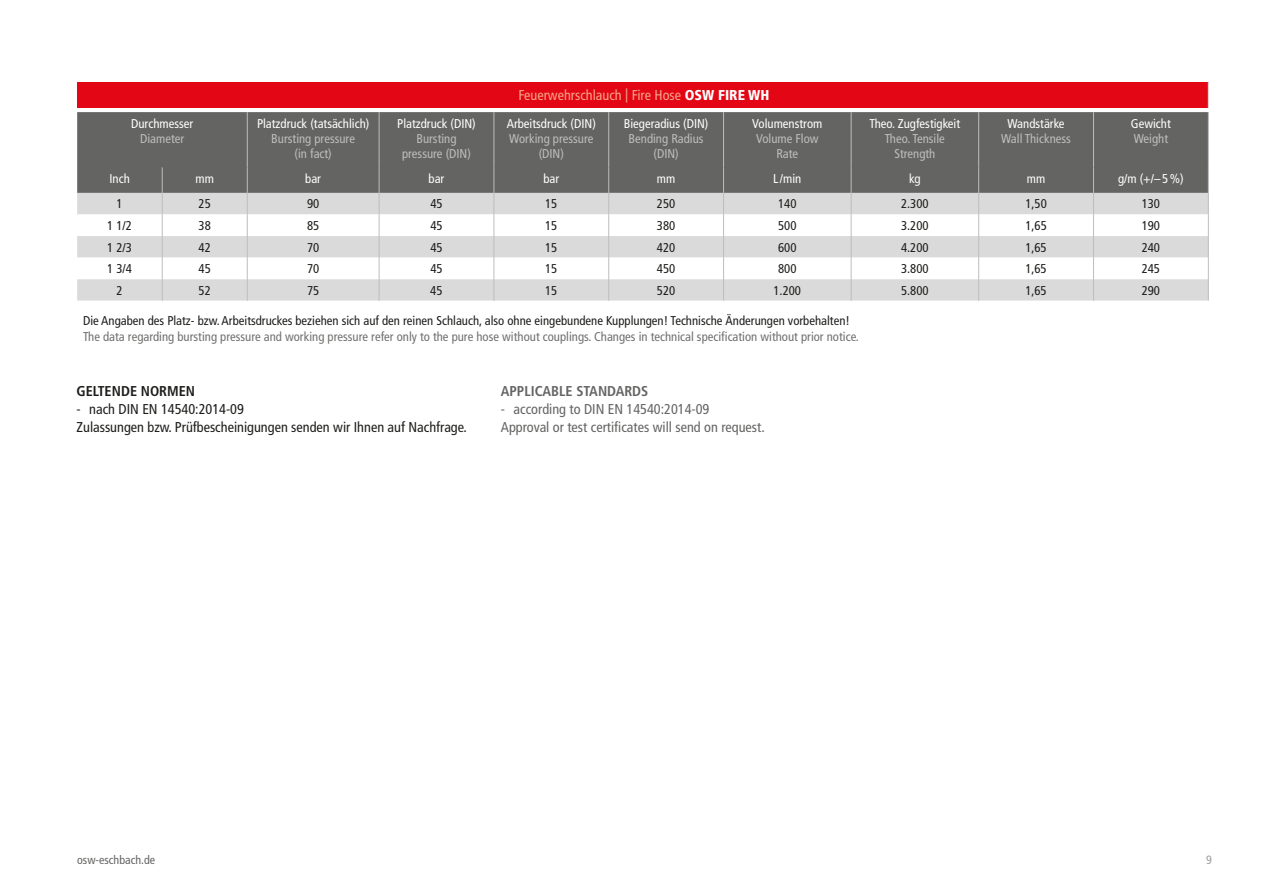
<style>
.page{position:relative;width:1263px;height:893px;background:#fff}
.page>*{position:absolute;margin:0;border:0;box-sizing:border-box;transform-origin:0 0}
.t1{font:condensed 14.25px/18px "Frutiger";color:#1d1d1b}
.t2{font:condensed 14.25px/18px "Frutiger";color:#646463}
.t3{font:condensed 14.25px "Frutiger";color:#f5a588}
.t4{font:700 condensed 14.25px "Frutiger";color:#646463}
.t5{font:700 condensed 14.25px "Frutiger";color:#1d1d1b}
.t6{font:condensed 12.75px "Frutiger";color:#1d1d1b}
.t7{font:condensed 12.75px "Frutiger";color:#fff}
.t8{font:condensed 12.75px/15.3px "Frutiger";color:#bdbdbc;text-align:center}
.t9{font:condensed 12.75px "Frutiger";color:#70706f}
.t10{font:condensed 12px "Frutiger";color:#646463}
.t11{font:condensed 12px "Frutiger";color:#9d9d9d}
.s1{font-weight:900;color:#fff}
</style>
<div class="page">
<div style="left:77px;top:112px;width:1131px;height:81px;background:#646463"></div>
<div style="left:77px;top:193px;width:1131px;height:21px;background:#dadada"></div>
<svg style="left:77px;top:214px;width:1131px;height:87px"></svg>
<hr style="left:247px;top:112px;width:1px;height:55px;background:#bdbdbc">
<hr style="left:379px;top:112px;width:1px;height:55px;background:#bdbdbc">
<hr style="left:493px;top:112px;width:1px;height:55px;background:#bdbdbc">
<hr style="left:608px;top:112px;width:1px;height:55px;background:#bdbdbc">
<hr style="left:723px;top:112px;width:1px;height:55px;background:#bdbdbc">
<hr style="left:851px;top:112px;width:1px;height:55px;background:#bdbdbc">
<hr style="left:978px;top:112px;width:1px;height:55px;background:#bdbdbc">
<hr style="left:1093px;top:112px;width:1px;height:55px;background:#bdbdbc">
<hr style="left:1208px;top:112px;width:1px;height:55px;background:#bdbdbc">
<svg style="left:162px;top:167px;width:1px;height:134px"></svg>
<svg style="left:247px;top:167px;width:1px;height:134px"></svg>
<svg style="left:379px;top:167px;width:1px;height:134px"></svg>
<svg style="left:493px;top:167px;width:1px;height:134px"></svg>
<svg style="left:608px;top:167px;width:1px;height:134px"></svg>
<svg style="left:723px;top:167px;width:1px;height:134px"></svg>
<svg style="left:851px;top:167px;width:1px;height:134px"></svg>
<svg style="left:978px;top:167px;width:1px;height:134px"></svg>
<svg style="left:1093px;top:167px;width:1px;height:134px"></svg>
<svg style="left:1208px;top:167px;width:1px;height:134px"></svg>
<div style="left:77px;top:82px;width:1131px;height:26px;background:#e30614"></div>
<svg style="left:1208px;top:82px;width:1px;height:26px"></svg>
<p class="t7" style="left:131px;top:116px;width:64px">Durchmesser</p>
<p class="t8" style="left:140px;top:131px;width:46px">Diameter</p>
<p class="t7" style="left:257px;top:116px;width:114px">Platzdruck (tatsächlich)</p>
<p class="t8" style="left:271px;top:131px;width:85px">Bursting pressure (in fact)</p>
<p class="t7" style="left:397px;top:116px;width:80px">Platzdruck (DIN)</p>
<p class="t8" style="left:402px;top:131px;width:70px">Bursting pressure (DIN)</p>
<p class="t3" style="left:519px;top:87px;width:252px">Feuerwehrschlauch | Fire Hose <span class="s1">OSW FIRE WH</span></p>
<p class="t7" style="left:507px;top:116px;width:91px">Arbeitsdruck (DIN)</p>
<p class="t8" style="left:509px;top:131px;width:86px">Working pressure (DIN)</p>
<p class="t7" style="left:624px;top:116px;width:86px">Biegeradius (DIN)</p>
<p class="t8" style="left:629px;top:131px;width:77px">Bending Radius (DIN)</p>
<p class="t7" style="left:752px;top:116px;width:72px">Volumenstrom</p>
<p class="t8" style="left:756px;top:131px;width:64px">Volume Flow<br>Rate</p>
<p class="t7" style="left:869px;top:116px;width:92px">Theo. Zugfestigkeit</p>
<p class="t8" style="left:885px;top:131px;width:62px">Theo. Tensile<br>Strength</p>
<p class="t7" style="left:1008px;top:116px;width:58px">Wandstärke</p>
<p class="t8" style="left:1001px;top:131px;width:71px">Wall Thickness</p>
<p class="t7" style="left:1131px;top:116px;width:41px">Gewicht</p>
<p class="t8" style="left:1134px;top:131px;width:36px">Weight</p>
<p class="t7" style="left:109px;top:171px;width:22px">Inch</p>
<p class="t7" style="left:195px;top:171px;width:20px">mm</p>
<p class="t7" style="left:305px;top:171px;width:17px">bar</p>
<p class="t7" style="left:429px;top:171px;width:17px">bar</p>
<p class="t7" style="left:543px;top:171px;width:17px">bar</p>
<p class="t7" style="left:657px;top:171px;width:20px">mm</p>
<p class="t7" style="left:773px;top:171px;width:30px">L /min</p>
<p class="t7" style="left:909px;top:171px;width:13px">kg</p>
<p class="t7" style="left:1027px;top:171px;width:20px">mm</p>
<p class="t7" style="left:1118px;top:171px;width:67px">g/m (+/–5%)</p>
<p class="t6" style="left:117px;top:197px;width:8px">1</p>
<p class="t6" style="left:199px;top:197px;width:14px">25</p>
<p class="t6" style="left:307px;top:197px;width:14px">90</p>
<p class="t6" style="left:430px;top:197px;width:14px">45</p>
<p class="t6" style="left:545px;top:197px;width:14px">15</p>
<p class="t6" style="left:657px;top:197px;width:20px">250</p>
<p class="t6" style="left:778px;top:197px;width:20px">140</p>
<p class="t6" style="left:901px;top:197px;width:29px">2.300</p>
<p class="t6" style="left:1025px;top:197px;width:23px">1,50</p>
<p class="t6" style="left:1142px;top:197px;width:20px">130</p>
<p class="t6" style="left:107px;top:218px;width:26px">1 1/2</p>
<p class="t6" style="left:199px;top:218px;width:14px">38</p>
<p class="t6" style="left:307px;top:218px;width:14px">85</p>
<p class="t6" style="left:430px;top:218px;width:14px">45</p>
<p class="t6" style="left:545px;top:218px;width:14px">15</p>
<p class="t6" style="left:657px;top:218px;width:20px">380</p>
<p class="t6" style="left:778px;top:218px;width:20px">500</p>
<p class="t6" style="left:901px;top:218px;width:29px">3.200</p>
<p class="t6" style="left:1025px;top:218px;width:23px">1,65</p>
<p class="t6" style="left:1142px;top:218px;width:20px">190</p>
<p class="t6" style="left:107px;top:240px;width:26px">1 2/3</p>
<p class="t6" style="left:199px;top:240px;width:14px">42</p>
<p class="t6" style="left:307px;top:240px;width:14px">70</p>
<p class="t6" style="left:430px;top:240px;width:14px">45</p>
<p class="t6" style="left:545px;top:240px;width:14px">15</p>
<p class="t6" style="left:657px;top:240px;width:20px">420</p>
<p class="t6" style="left:778px;top:240px;width:20px">600</p>
<p class="t6" style="left:901px;top:240px;width:29px">4.200</p>
<p class="t6" style="left:1025px;top:240px;width:23px">1,65</p>
<p class="t6" style="left:1142px;top:240px;width:20px">240</p>
<p class="t6" style="left:107px;top:261px;width:26px">1 3/4</p>
<p class="t6" style="left:199px;top:261px;width:14px">45</p>
<p class="t6" style="left:307px;top:261px;width:14px">70</p>
<p class="t6" style="left:430px;top:261px;width:14px">45</p>
<p class="t6" style="left:545px;top:261px;width:14px">15</p>
<p class="t6" style="left:657px;top:261px;width:20px">450</p>
<p class="t6" style="left:778px;top:261px;width:20px">800</p>
<p class="t6" style="left:901px;top:261px;width:29px">3.800</p>
<p class="t6" style="left:1025px;top:261px;width:23px">1,65</p>
<p class="t6" style="left:1142px;top:261px;width:20px">245</p>
<p class="t6" style="left:117px;top:283px;width:8px">2</p>
<p class="t6" style="left:199px;top:283px;width:14px">52</p>
<p class="t6" style="left:307px;top:283px;width:14px">75</p>
<p class="t6" style="left:430px;top:283px;width:14px">45</p>
<p class="t6" style="left:545px;top:283px;width:14px">15</p>
<p class="t6" style="left:657px;top:283px;width:20px">520</p>
<p class="t6" style="left:773px;top:283px;width:29px">1.200</p>
<p class="t6" style="left:901px;top:283px;width:29px">5.800</p>
<p class="t6" style="left:1025px;top:283px;width:23px">1,65</p>
<p class="t6" style="left:1142px;top:283px;width:20px">290</p>
<p class="t6" style="left:83px;top:314px;width:768px">Die Angaben des Platz- bzw. Arbeitsdruckes beziehen sich auf den reinen Schlauch, also ohne eingebundene Kupplungen! Technische Änderungen vorbehalten!</p>
<p class="t9" style="left:83px;top:329px;width:777px">The data regarding bursting pressure and working pressure refer only to the pure hose without couplings. Changes in technical specification without prior notice.</p>
<p class="t5" style="left:77px;top:383px;width:120px">GELTENDE NORMEN</p>
<p class="t1" style="left:77px;top:400px;width:392px">- nach DIN EN 14540:2014-09<br>Zulassungen bzw. Prüfbescheinigungen senden wir Ihnen auf Nachfrage.</p>
<p class="t4" style="left:501px;top:383px;width:149px">APPLICABLE STANDARDS</p>
<p class="t2" style="left:501px;top:400px;width:265px">- according to DIN EN 14540:2014-09<br>Approval or test certificates will send on request.</p>
<p class="t10" style="left:77px;top:852px;width:79px">osw-eschbach.de</p>
<p class="t11" style="left:1206px;top:852px;width:7px">9</p>
</div>
